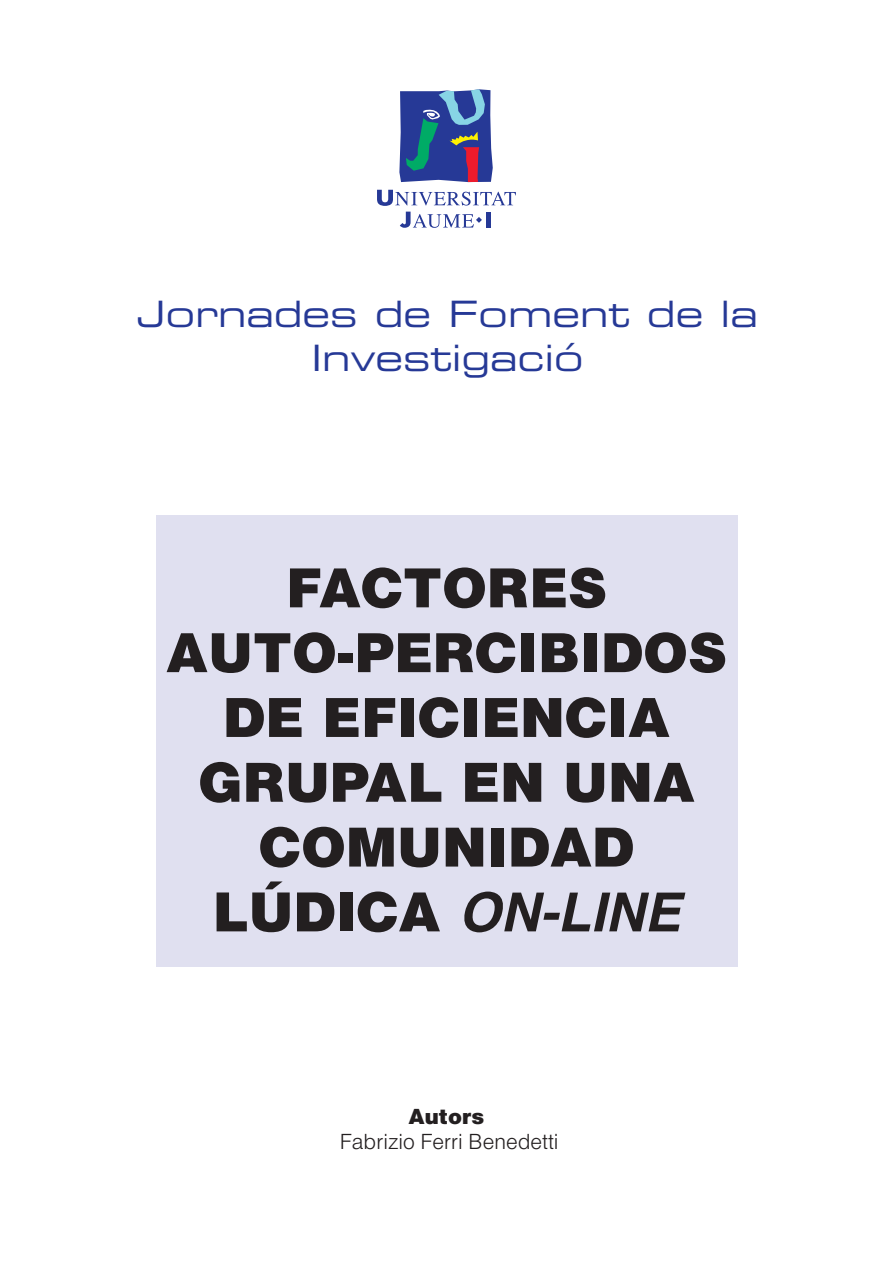
<style>
.page{position:relative;width:893px;height:1280px;background:#fff}
.page>*{position:absolute;margin:0;border:0;box-sizing:border-box;transform-origin:0 0}
.t1{font:900 54px/64.8px "Helvetica";color:#231f20;text-align:center}
.t2{font:expanded 36px/43.2px "Palindrome S Si";color:#263996;text-align:center}
.t3{font:300 21px "Helvetica";color:#231f20}
.t4{font:900 21px "Helvetica";color:#231f20}
.s1{font-weight:700;font-style:italic}
</style>
<div class="page">
<svg style="left:399px;top:89px;width:94px;height:93px;background:#465d99"></svg>
<svg style="left:377px;top:190px;width:139px;height:16px"></svg>
<div style="left:486px;top:212px;width:5px;height:16px;background:#263996"></div>
<svg style="left:400px;top:212px;width:82px;height:16px"></svg>
<div style="left:156px;top:515px;width:581px;height:452px;background:#e0e0f0"></div>
<p class="t2" style="left:137px;top:292px;width:622px">Jornades de Foment de la<br>Investigació</p>
<p class="t1" style="left:166px;top:554px;width:562px">FACTORES<br>AUTO-PERCIBIDOS<br>DE EFICIENCIA<br>GRUPAL EN UNA<br>COMUNIDAD<br>LÚDICA <span class="s1">ON-LINE</span></p>
<p class="t4" style="left:409px;top:1102px;width:77px">Autors</p>
<p class="t3" style="left:340px;top:1128px;width:220px">Fabrizio Ferri Benedetti</p>
</div>
